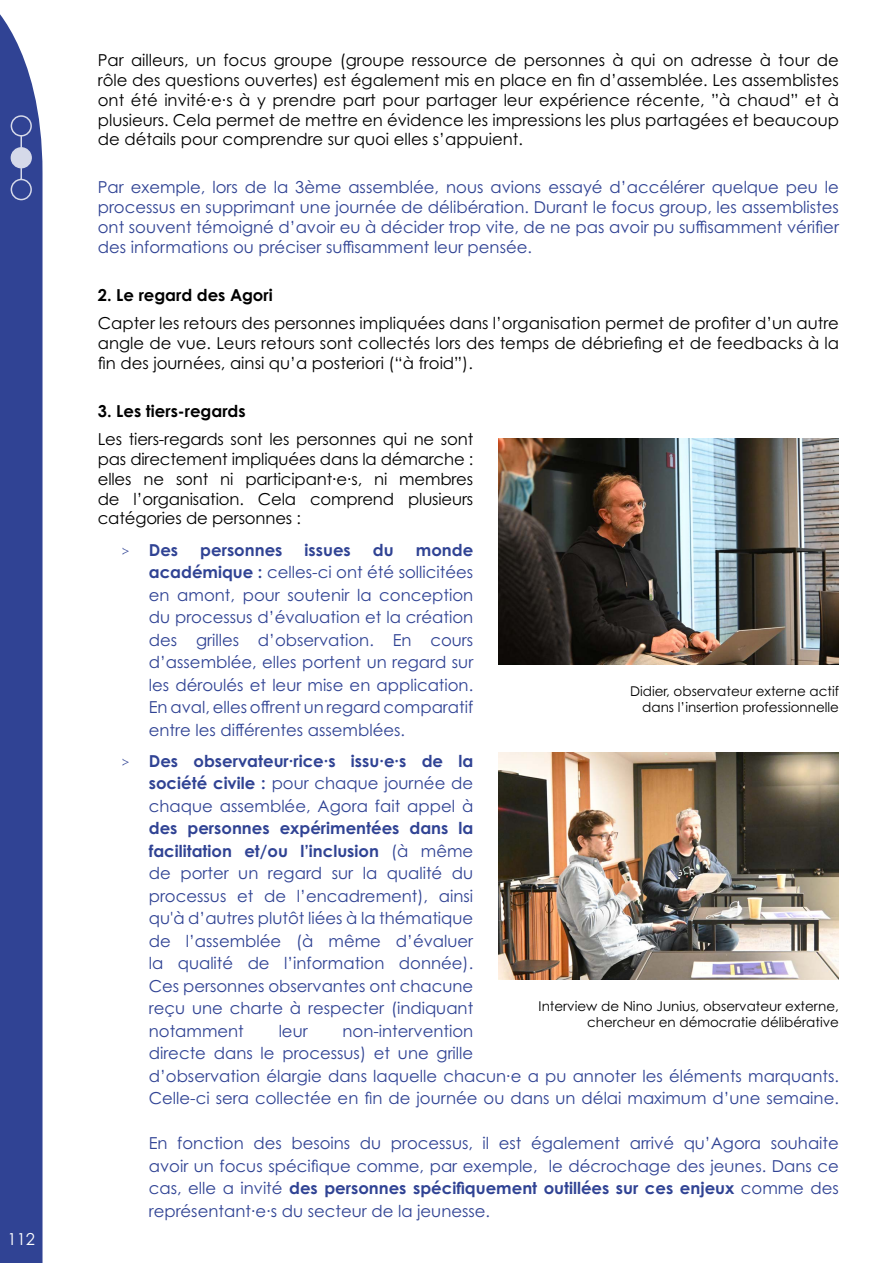
<style>
.page{position:relative;width:893px;height:1263px;background:#fff}
.page>*{position:absolute;margin:0;border:0;box-sizing:border-box;transform-origin:0 0}
.t1{font:16.5px/22.5px "Century Gothic Pro";color:#304394;text-align:justify}
.t2{font:16.5px/19.8px "Century Gothic Pro";color:#000;text-align:justify}
.t3{font:700 16.5px "Century Gothic Pro";color:#000}
.t4{font:700 16.5px "Century Gothic Pro";color:#304394}
.t5{font:16.5px "Century Gothic Pro";color:#fff}
.t6{font:13.5px/16.2px "Century Gothic Pro";color:#000;text-align:right}
.s1{font-family:"Anth";font-weight:400}
.s2{font-weight:700}
.s3{font-family:"Anth"}
</style>
<div class="page">
<div style="left:0;top:14px;width:43px;height:1249px;background:#304394"></div>
<div style="left:11px;top:115px;width:21px;height:22px;border:2px solid #fff;border-radius:50%"></div>
<svg style="left:10px;top:134px;width:23px;height:67px;background:#6573af"></svg>
<img style="left:499px;top:753px;width:340px;height:226px">
<img style="left:499px;top:438px;width:340px;height:227px">
<p class="t5" style="left:8px;top:1229px;width:29px">112</p>
<p class="t2" style="left:98px;top:50px;width:743px">Par ailleurs, un focus groupe (groupe ressource de personnes à qui on adresse à tour de rôle des questions ouvertes) est également mis en place en fin d’assemblée. Les assemblistes ont été invité·e·s à y prendre part pour partager leur expérience récente, ”à chaud” et à plusieurs. Cela permet de mettre en évidence les impressions les plus partagées et beaucoup de détails pour comprendre sur quoi elles s’appuient.</p>
<p class="t1" style="left:98px;top:177px;width:743px;line-height:19.8px">Par exemple, lors de la 3ème assemblée, nous avions essayé d’accélérer quelque peu le processus en supprimant une journée de délibération. Durant le focus group, les assemblistes ont souvent témoigné d’avoir eu à décider trop vite, de ne pas avoir pu suffisamment vérifier des informations ou préciser suffisamment leur pensée.</p>
<p class="t3" style="left:98px;top:285px;width:176px">2. Le regard des Agori</p>
<p class="t2" style="left:98px;top:313px;width:743px">Capter les retours des personnes impliquées dans l’organisation permet de profiter d’un autre angle de vue. Leurs retours sont collectés lors des temps de débriefing et de feedbacks à la fin des journées, ainsi qu’a posteriori (“à froid”).</p>
<p class="t3" style="left:98px;top:401px;width:149px">3. Les tiers-regards</p>
<p class="t2" style="left:98px;top:429px;width:377px">Les tiers-regards sont les personnes qui ne sont pas directement impliquées dans la démarche : elles ne sont ni participant·e·s, ni membres de l’organisation. Cela comprend plusieurs catégories de personnes :</p>
<p class="t4" style="left:122px;top:539px;width:58px"><span class="s1">&gt;</span> Des</p>
<p class="t4" style="left:200px;top:539px;width:84px">personnes</p>
<p class="t4" style="left:305px;top:539px;width:48px">issues</p>
<p class="t4" style="left:373px;top:539px;width:22px">du</p>
<p class="t1" style="left:149px;top:538px;width:326px;text-indent:267px"><span class="s2">monde académique :</span> celles-ci ont été sollicitées en amont, pour soutenir la conception du processus d’évaluation et la création des grilles d’observation. En cours d’assemblée, elles portent un regard sur les déroulés et leur mise en application.<br>En aval, elles offrent un regard comparatif entre les différentes assemblées.</p>
<p class="t1" style="left:149px;top:749px;width:326px;text-indent:-27px"><span class="s3">&gt;</span> <span class="s2">Des observateur·rice·s issu·e·s de la société civile :</span> pour chaque journée de chaque assemblée, Agora fait appel à</p>
<p class="t1" style="left:149px;top:817px;width:326px"><span class="s2">des personnes expérimentées dans la facilitation et/ou l’inclusion</span> (à même de porter un regard sur la qualité du processus et de l’encadrement), ainsi qu'à d’autres plutôt liées à la thématique de l’assemblée (à même d’évaluer la qualité de l’information donnée).<br>Ces personnes observantes ont chacune reçu une charte à respecter (indiquant notamment</p>
<p class="t6" style="left:630px;top:683px;width:210px">Didier, observateur externe actif dans l’insertion professionnelle</p>
<p class="t6" style="left:539px;top:997px;width:302px">Interview de Nino Junius, observateur externe, chercheur en démocratie délibérative</p>
<p class="t1" style="left:149px;top:1019px;width:692px;text-align:left;text-indent:194px">non-intervention<br>directe dans le processus) et une grille<br>d’observation élargie dans laquelle chacun·e a pu annoter les éléments marquants.<br>Celle-ci sera collectée en fin de journée ou dans un délai maximum d’une semaine.</p>
<p class="t1" style="left:149px;top:1132px;width:692px">En fonction des besoins du processus, il est également arrivé qu’Agora souhaite avoir un focus spécifique comme, par exemple, le décrochage des jeunes. Dans ce cas, elle a invité <span class="s2">des personnes spécifiquement outillées sur ces enjeux</span> comme des représentant·e·s du secteur de la jeunesse.</p>
<p class="t1" style="left:279px;top:1019px;width:31px">leur</p>
</div>
